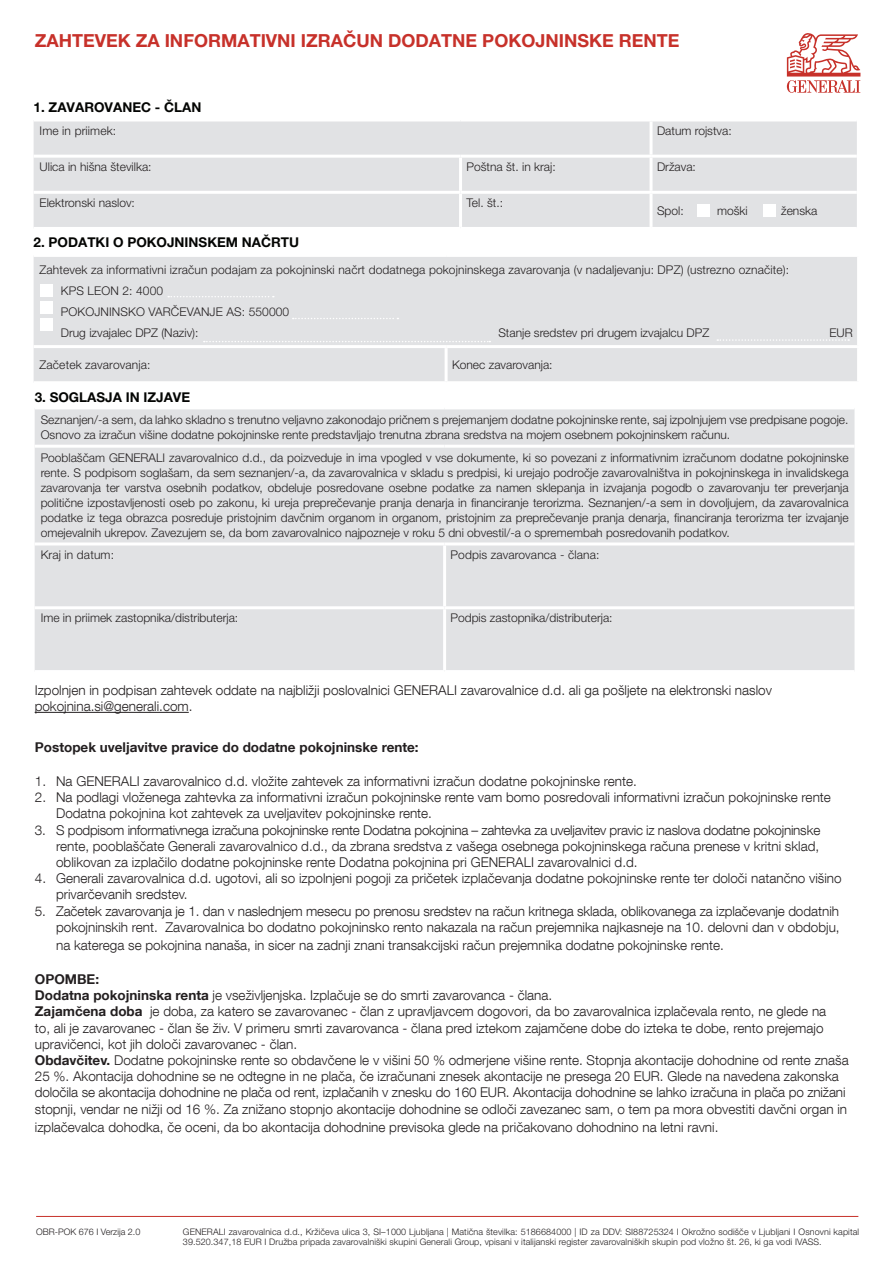
<style>
.page{position:relative;width:893px;height:1263px;background:#fff}
.page>*{position:absolute;margin:0;border:0;box-sizing:border-box;transform-origin:0 0}
._0_Glavni_naslov{font:700 18px "Helvetica Neue LT Pro";color:#c7312a}
.t1{font:300 13.5px/16.2px "Helvetica Neue LT Com";color:#231f20}
._0_Glavni_naslov-2{font:700 13.5px "Helvetica Neue LT Pro";color:#040503}
.t2{font:700 13.5px "Helvetica Neue LT Com";color:#231f20}
.t3{font:300 12px/15px "Helvetica Neue LT Pro";color:#231f20;text-align:justify}
.Master_bottom_text{font:300 9px/10.5px "Helvetica Neue LT Pro";letter-spacing:.01em;color:#231f20}
.s1{font-weight:700}
</style>
<div class="page">
<hr style="left:36px;top:1216px;width:822px;height:1px;background:#c7312a">
<svg style="left:786px;top:33px;width:74px;height:60px"></svg>
<div style="left:34px;top:121px;width:823px;height:106px;background:#e1e2e4"></div>
<hr style="left:34px;top:191px;width:427px;height:3px;background:#fff">
<hr style="left:459px;top:194px;width:3px;height:33px;background:#fff">
<hr style="left:461px;top:191px;width:190px;height:3px;background:#fff">
<hr style="left:651px;top:191px;width:206px;height:3px;background:#fff">
<hr style="left:650px;top:194px;width:3px;height:33px;background:#fff">
<hr style="left:459px;top:158px;width:3px;height:33px;background:#fff">
<hr style="left:650px;top:158px;width:3px;height:33px;background:#fff">
<hr style="left:650px;top:121px;width:3px;height:34px;background:#fff">
<hr style="left:34px;top:155px;width:427px;height:3px;background:#fff">
<hr style="left:461px;top:155px;width:190px;height:3px;background:#fff">
<hr style="left:651px;top:155px;width:206px;height:3px;background:#fff">
<div style="left:35px;top:409px;width:819px;height:261px;background:#e1e2e4"></div>
<hr style="left:35px;top:606px;width:410px;height:3px;background:#fff">
<hr style="left:445px;top:606px;width:409px;height:3px;background:#fff">
<hr style="left:443px;top:609px;width:3px;height:61px;background:#fff">
<hr style="left:35px;top:445px;width:410px;height:3px;background:#fff">
<hr style="left:445px;top:445px;width:409px;height:3px;background:#fff">
<hr style="left:35px;top:542px;width:410px;height:3px;background:#fff">
<hr style="left:445px;top:542px;width:409px;height:3px;background:#fff">
<hr style="left:443px;top:545px;width:3px;height:61px;background:#fff">
<div style="left:34px;top:257px;width:823px;height:124px;background:#e1e2e4"></div>
<hr style="left:34px;top:345px;width:412px;height:3px;background:#fff">
<hr style="left:446px;top:345px;width:414px;height:3px;background:#fff">
<hr style="left:445px;top:348px;width:3px;height:33px;background:#fff">
<div style="left:697px;top:204px;width:13px;height:13px;background:#fff"></div>
<div style="left:763px;top:204px;width:13px;height:13px;background:#fff"></div>
<hr style="left:35px;top:712px;width:154px;height:1px;background:#231f20">
<svg style="left:717px;top:339px;width:132px;height:2px"></svg>
<div style="left:40px;top:284px;width:13px;height:13px;background:#fff"></div>
<div style="left:40px;top:301px;width:13px;height:12px;background:#fff"></div>
<svg style="left:168px;top:296px;width:106px;height:1px"></svg>
<svg style="left:293px;top:318px;width:105px;height:1px"></svg>
<div style="left:40px;top:318px;width:13px;height:13px;background:#fff"></div>
<svg style="left:204px;top:341px;width:286px;height:1px"></svg>
<p class="_0_Glavni_naslov" style="left:35px;top:29px;width:646px">ZAHTEVEK ZA INFORMATIVNI IZRAČUN DODATNE POKOJNINSKE RENTE</p>
<p class="_0_Glavni_naslov-2" style="left:34px;top:99px;width:169px">1. ZAVAROVANEC - ČLAN</p>
<p class="t3" style="left:40px;top:123px;width:78px">Ime in priimek:</p>
<p class="t3" style="left:657px;top:123px;width:76px">Datum rojstva:</p>
<p class="t3" style="left:40px;top:159px;width:114px">Ulica in hišna številka:</p>
<p class="t3" style="left:467px;top:159px;width:91px">Poštna št. in kraj:</p>
<p class="t3" style="left:657px;top:159px;width:40px">Država:</p>
<p class="t3" style="left:40px;top:195px;width:97px">Elektronski naslov:</p>
<p class="t3" style="left:467px;top:195px;width:38px">Tel. št.:</p>
<p class="t3" style="left:657px;top:203px;width:28px">Spol:</p>
<p class="t3" style="left:717px;top:203px;width:32px">moški</p>
<p class="t3" style="left:781px;top:203px;width:38px">ženska</p>
<p class="_0_Glavni_naslov-2" style="left:34px;top:234px;width:267px">2. PODATKI O POKOJNINSKEM NAČRTU</p>
<p class="t3" style="left:40px;top:262px;width:751px">Zahtevek za informativni izračun podajam za pokojninski načrt dodatnega pokojninskega zavarovanja (v nadaljevanju: DPZ) (ustrezno označite):</p>
<p class="t3" style="left:61px;top:283px;width:104px">KPS LEON 2: 4000</p>
<p class="t3" style="left:61px;top:304px;width:230px">POKOJNINSKO VARČEVANJE AS: 550000</p>
<p class="t3" style="left:61px;top:325px;width:139px">Drug izvajalec DPZ (Naziv):</p>
<p class="t3" style="left:498px;top:325px;width:212px">Stanje sredstev pri drugem izvajalcu DPZ</p>
<p class="t3" style="left:829px;top:325px;width:25px">EUR</p>
<p class="t3" style="left:40px;top:357px;width:112px">Začetek zavarovanja:</p>
<p class="t3" style="left:452px;top:357px;width:102px">Konec zavarovanja:</p>
<p class="_0_Glavni_naslov-2" style="left:35px;top:389px;width:157px">3. SOGLASJA IN IZJAVE</p>
<p class="t3" style="left:41px;top:412px;width:809px">Seznanjen/-a sem, da lahko skladno s trenutno veljavno zakonodajo pričnem s prejemanjem dodatne pokojninske rente, saj izpolnjujem vse predpisane pogoje.</p>
<p class="t3" style="left:41px;top:427px;width:691px">Osnovo za izračun višine dodatne pokojninske rente predstavljajo trenutna zbrana sredstva na mojem osebnem pokojninskem računu.</p>
<p class="t3" style="left:41px;top:450px;width:809px">Pooblaščam GENERALI zavarovalnico d.d., da poizveduje in ima vpogled v vse dokumente, ki so povezani z informativnim izračunom dodatne pokojninske rente. S podpisom soglašam, da sem seznanjen/-a, da zavarovalnica v skladu s predpisi, ki urejajo področje zavarovalništva in pokojninskega in invalidskega zavarovanja ter varstva osebnih podatkov, obdeluje posredovane osebne podatke za namen sklepanja in izvajanja pogodb o zavarovanju ter preverjanja politične izpostavljenosti oseb po zakonu, ki ureja preprečevanje pranja denarja in financiranje terorizma. Seznanjen/-a sem in dovoljujem, da zavarovalnica podatke iz tega obrazca posreduje pristojnim davčnim organom in organom, pristojnim za preprečevanje pranja denarja, financiranja terorizma ter izvajanje omejevalnih ukrepov. Zavezujem se, da bom zavarovalnico najpozneje v roku 5 dni obvestil/-a o spremembah posredovanih podatkov.</p>
<p class="t3" style="left:41px;top:546px;width:75px">Kraj in datum:</p>
<p class="t3" style="left:451px;top:546px;width:150px">Podpis zavarovanca - člana:</p>
<p class="t3" style="left:41px;top:610px;width:199px">Ime in priimek zastopnika/distributerja:</p>
<p class="t3" style="left:451px;top:610px;width:163px">Podpis zastopnika/distributerja:</p>
<p class="t1" style="left:35px;top:682px;width:739px">Izpolnjen in podpisan zahtevek oddate na najbližji poslovalnici GENERALI zavarovalnice d.d. ali ga pošljete na elektronski naslov</p>
<p class="t1" style="left:35px;top:698px;width:159px">pokojnina.si@generali.com.</p>
<p class="t2" style="left:35px;top:738px;width:385px">Postopek uveljavitve pravice do dodatne pokojninske rente:</p>
<p class="t1" style="left:35px;top:773px;width:603px">1. Na GENERALI zavarovalnico d.d. vložite zahtevek za informativni izračun dodatne pokojninske rente.</p>
<p class="t1" style="left:56px;top:789px;width:776px;text-indent:-21px">2. Na podlagi vloženega zahtevka za informativni izračun pokojninske rente vam bomo posredovali informativni izračun pokojninske rente<br>Dodatna pokojnina kot zahtevek za uveljavitev pokojninske rente.</p>
<p class="t1" style="left:56px;top:821px;width:766px;text-align:justify;text-indent:-21px">3. S podpisom informativnega izračuna pokojninske rente Dodatna pokojnina – zahtevka za uveljavitev pravic iz naslova dodatne pokojninske rente, pooblaščate Generali zavarovalnico d.d., da zbrana sredstva z vašega osebnega pokojninskega računa prenese v kritni sklad, oblikovan za izplačilo dodatne pokojninske rente Dodatna pokojnina pri GENERALI zavarovalnici d.d.</p>
<p class="t1" style="left:56px;top:870px;width:787px;text-indent:-21px">4. Generali zavarovalnica d.d. ugotovi, ali so izpolnjeni pogoji za pričetek izplačevanja dodatne pokojninske rente ter določi natančno višino privarčevanih sredstev.</p>
<p class="t1" style="left:35px;top:902px;width:806px;text-align:right">5. Začetek zavarovanja je 1. dan v naslednjem mesecu po prenosu sredstev na račun kritnega sklada, oblikovanega za izplačevanje dodatnih pokojninskih rent. Zavarovalnica bo dodatno pokojninsko rento nakazala na račun prejemnika najkasneje na 10. delovni dan v obdobju,</p>
<p class="t1" style="left:56px;top:936px;width:669px">na katerega se pokojnina nanaša, in sicer na zadnji znani transakcijski račun prejemnika dodatne pokojninske rente.</p>
<p class="t2" style="left:35px;top:970px;width:66px">OPOMBE:</p>
<p class="t1" style="left:35px;top:987px;width:519px"><span class="s1">Dodatna pokojninska renta</span> je vseživljenjska. Izplačuje se do smrti zavarovanca - člana.</p>
<p class="t1" style="left:35px;top:1003px;width:793px"><span class="s1">Zajamčena doba</span> je doba, za katero se zavarovanec - član z upravljavcem dogovori, da bo zavarovalnica izplačevala rento, ne glede na to, ali je zavarovanec - član še živ. V primeru smrti zavarovanca - člana pred iztekom zajamčene dobe do izteka te dobe, rento prejemajo upravičenci, kot jih določi zavarovanec - član.</p>
<p class="t1" style="left:35px;top:1052px;width:815px"><span class="s1">Obdavčitev.</span> Dodatne pokojninske rente so obdavčene le v višini 50 % odmerjene višine rente. Stopnja akontacije dohodnine od rente znaša 25 %. Akontacija dohodnine se ne odtegne in ne plača, če izračunani znesek akontacije ne presega 20 EUR. Glede na navedena zakonska določila se akontacija dohodnine ne plača od rent, izplačanih v znesku do 160 EUR. Akontacija dohodnine se lahko izračuna in plača po znižani stopnji, vendar ne nižji od 16 %. Za znižano stopnjo akontacije dohodnine se odloči zavezanec sam, o tem pa mora obvestiti davčni organ in</p>
<p class="t1" style="left:35px;top:1118px;width:685px">izplačevalca dohodka, če oceni, da bo akontacija dohodnine previsoka glede na pričakovano dohodnino na letni ravni.</p>
<p class="Master_bottom_text" style="left:36px;top:1226px;width:106px">OBR-POK 676 I Verzija 2.0</p>
<p class="Master_bottom_text" style="left:183px;top:1226px;width:678px">GENERALI zavarovalnica d.d., Kržičeva ulica 3, SI–1000 Ljubljana | Matična številka: 5186684000 | ID za DDV: SI88725324 I Okrožno sodišče v Ljubljani I Osnovni kapital<br>39.520.347,18 EUR I Družba pripada zavarovalniški skupini Generali Group, vpisani v italijanski register zavarovalniških skupin pod vložno št. 26, ki ga vodi IVASS.</p>
</div>
